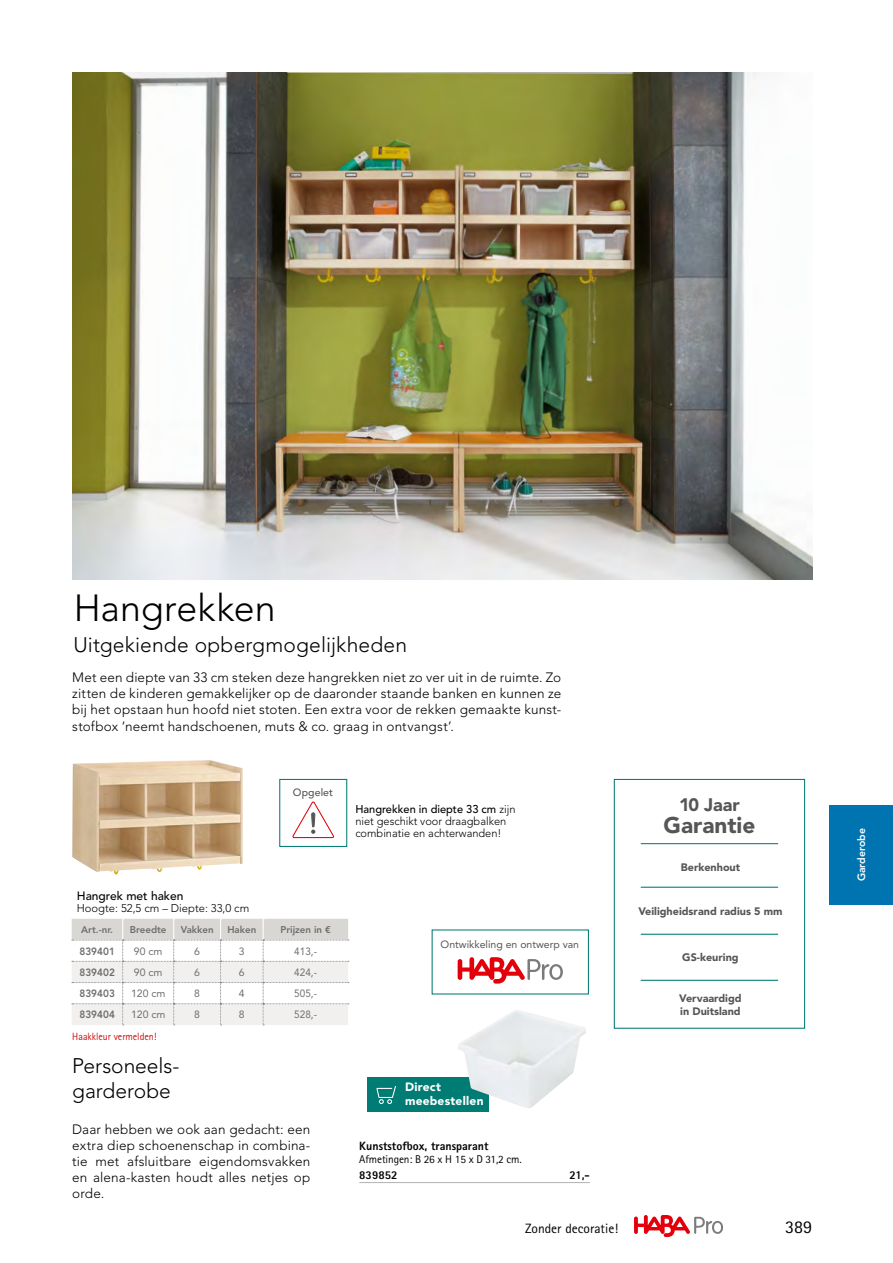
<style>
.page{position:relative;width:893px;height:1263px;background:#fff}
.page>*{position:absolute;margin:0;border:0;box-sizing:border-box;transform-origin:0 0}
.t1{font:300 37.5px "Avenir LT";letter-spacing:.005em;color:#000}
.t2{font:900 22.5px "Avenir LT";color:#565655}
.t3{font:300 21px/25.2px "Avenir LT";letter-spacing:.005em;color:#000}
.t4{font:900 18px "Avenir LT";color:#565655}
.t5{font:18px "Agfa Rotis Sans Serif";color:#000}
.t6{font:300 13.5px/16.2px "Avenir LT";letter-spacing:.015em;color:#000;text-align:justify}
.t7{font:13.5px "Agfa Rotis Sans Serif";color:#000}
.t8{font:800 12px "Agfa Rotis Sans Serif";color:#000}
.t9{font:900 12px/13.5px "Avenir LT";letter-spacing:.02em;color:#fff}
.t10{font:500 12px "Avenir LT";color:#000}
.t11{font:800 12px "Agfa Rotis Sans Serif";color:#000;scale:.95 1}
.t12{font:300 11.25px/12px "Avenir LT";color:#000}
.t13{font:11.25px "Agfa Rotis Sans Serif";letter-spacing:-.01em;color:#000}
.t14{font:900 10.8px/12.9px "Avenir LT";color:#565655}
.t15{font:10.5px "Avenir LT";color:#6e6e6e}
.t16{font:10.5px "Avenir LT";color:#565655}
.t17{font:800 10.5px "Avenir LT";color:#6e6e6e;scale:.95 1}
.t18{font:10.5px "Avenir LT";color:#6e6e6e;scale:.95 1}
.t19{font:10.5px "Agfa Rotis Sans Serif";color:#cd1013;scale:.95 1}
.t20{font:800 10.5px "Avenir LT";color:#fff}
.t21{font:500 10.5px "Avenir LT";letter-spacing:.01em;color:#565655}
.t22{font:800 9.75px "Avenir LT";color:#6e6e6e}
.s1{font-weight:500}
</style>
<div class="page">
<div style="left:829px;top:805px;width:64px;height:100px;background:#0074b0"></div>
<svg style="left:634px;top:1215px;width:89px;height:22px"></svg>
<div style="left:368px;top:1077px;width:121px;height:34px;background:#007c74"></div>
<svg style="left:376px;top:1086px;width:20px;height:18px"></svg>
<hr style="left:359px;top:1182px;width:231px;height:1px;background:#b1b2b3">
<img style="left:72px;top:72px;width:740px;height:507px">
<div style="left:614px;top:779px;width:191px;height:250px;background:#fff;border:1px solid #007c74"></div>
<hr style="left:641px;top:934px;width:137px;height:1px;background:#007c74">
<hr style="left:641px;top:887px;width:137px;height:1px;background:#007c74">
<hr style="left:641px;top:843px;width:137px;height:1px;background:#007c74">
<hr style="left:641px;top:980px;width:137px;height:1px;background:#007c74">
<div style="left:279px;top:779px;width:68px;height:68px;background:#fff;border:1px solid #007c74"></div>
<svg style="left:292px;top:801px;width:42px;height:38px"></svg>
<img style="left:458px;top:1010px;width:128px;height:98px">
<svg style="left:458px;top:957px;width:105px;height:27px"></svg>
<svg style="left:72px;top:919px;width:277px;height:106px"></svg>
<img style="left:72px;top:760px;width:171px;height:115px">
<h1 class="t1" style="left:74px;top:586px;width:203px">Hangrekken</h1>
<h3 class="t3" style="left:73px;top:633px;width:335px">Uitgekiende opbergmogelijkheden</h3>
<p class="t6" style="left:72px;top:669px;width:490px">Met een diepte van 33 cm steken deze hangrekken niet zo ver uit in de ruimte. Zo zitten de kinderen gemakkelijker op de daaronder staande banken en kunnen ze bij het opstaan hun hoofd niet stoten. Een extra voor de rekken gemaakte kunst&shy;stofbox ‘neemt handschoenen, muts &amp; co. graag in ontvangst’.</p>
<p class="t10" style="left:77px;top:888px;width:108px">Hangrek met haken</p>
<p class="t12" style="left:77px;top:902px;width:174px">Hoogte: 52,5 cm – Diepte: 33,0 cm</p>
<p class="t21" style="left:293px;top:787px;width:42px">Opgelet</p>
<p class="t22" style="left:81px;top:924px;width:33px">Art.-nr.</p>
<p class="t22" style="left:130px;top:924px;width:38px">Breedte</p>
<p class="t22" style="left:181px;top:924px;width:34px">Vakken</p>
<p class="t22" style="left:227px;top:924px;width:30px">Haken</p>
<p class="t22" style="left:280px;top:924px;width:52px">Prijzen in €</p>
<p class="t17" style="left:79px;top:945px;width:39px">839401</p>
<p class="t15" style="left:134px;top:945px;width:30px">90 cm</p>
<p class="t15" style="left:194px;top:945px;width:7px">6</p>
<p class="t15" style="left:239px;top:945px;width:7px">3</p>
<p class="t18" style="left:294px;top:945px;width:25px">413,-</p>
<p class="t17" style="left:79px;top:966px;width:39px">839402</p>
<p class="t15" style="left:134px;top:966px;width:30px">90 cm</p>
<p class="t15" style="left:194px;top:966px;width:7px">6</p>
<p class="t15" style="left:239px;top:966px;width:7px">6</p>
<p class="t18" style="left:294px;top:966px;width:25px">424,-</p>
<p class="t17" style="left:79px;top:987px;width:39px">839403</p>
<p class="t15" style="left:131px;top:987px;width:36px">120 cm</p>
<p class="t15" style="left:194px;top:987px;width:7px">8</p>
<p class="t15" style="left:239px;top:987px;width:7px">4</p>
<p class="t18" style="left:294px;top:987px;width:25px">505,-</p>
<p class="t17" style="left:79px;top:1008px;width:39px">839404</p>
<p class="t15" style="left:131px;top:1009px;width:36px">120 cm</p>
<p class="t15" style="left:194px;top:1009px;width:7px">8</p>
<p class="t15" style="left:239px;top:1009px;width:7px">8</p>
<p class="t18" style="left:294px;top:1009px;width:25px">528,-</p>
<p class="t19" style="left:72px;top:1030px;width:90px">Haakkleur vermelden!</p>
<h3 class="t3" style="left:72px;top:1053px;width:109px">Personeels&shy;garderobe</h3>
<p class="t6" style="left:72px;top:1121px;width:240px">Daar hebben we ook aan gedacht: een extra diep schoenenschap in combina&shy;tie met afsluitbare eigendomsvakken en alena-kasten houdt alles netjes op orde.</p>
<p class="t12" style="left:355px;top:803px;width:162px"><span class="s1">Hangrekken in diepte 33 cm</span> zijn niet geschikt voor draagbalken combinatie en achterwanden!</p>
<p class="t16" style="left:441px;top:938px;width:140px">Ontwikkeling en ontwerp van</p>
<h3 class="t4" style="left:679px;top:793px;width:62px">10 Jaar</h3>
<h2 class="t2" style="left:664px;top:812px;width:93px">Garantie</h2>
<p class="t14" style="left:681px;top:861px;width:61px">Berkenhout</p>
<p class="t14" style="left:638px;top:905px;width:146px">Veiligheidsrand radius 5 mm</p>
<p class="t14" style="left:682px;top:951px;width:58px">GS-keuring</p>
<p class="t14" style="left:679px;top:992px;width:64px">Vervaardigd in Duitsland</p>
<p class="t9" style="left:405px;top:1080px;width:80px">Direct meebestellen</p>
<p class="t8" style="left:359px;top:1138px;width:131px">Kunststofbox, transparant</p>
<p class="t13" style="left:359px;top:1152px;width:164px">Afmetingen: B 26 x H 15 x D 31,2 cm.</p>
<p class="t11" style="left:359px;top:1167px;width:42px">839852</p>
<p class="t11" style="left:570px;top:1167px;width:23px">21,-</p>
<p class="t7" style="left:525px;top:1221px;width:95px">Zonder decoratie!</p>
<h3 class="t5" style="left:785px;top:1216px;width:28px">389</h3>
<p class="t20" style="left:855px;top:881px;width:55px;rotate:-90deg">Garderobe</p>
</div>
